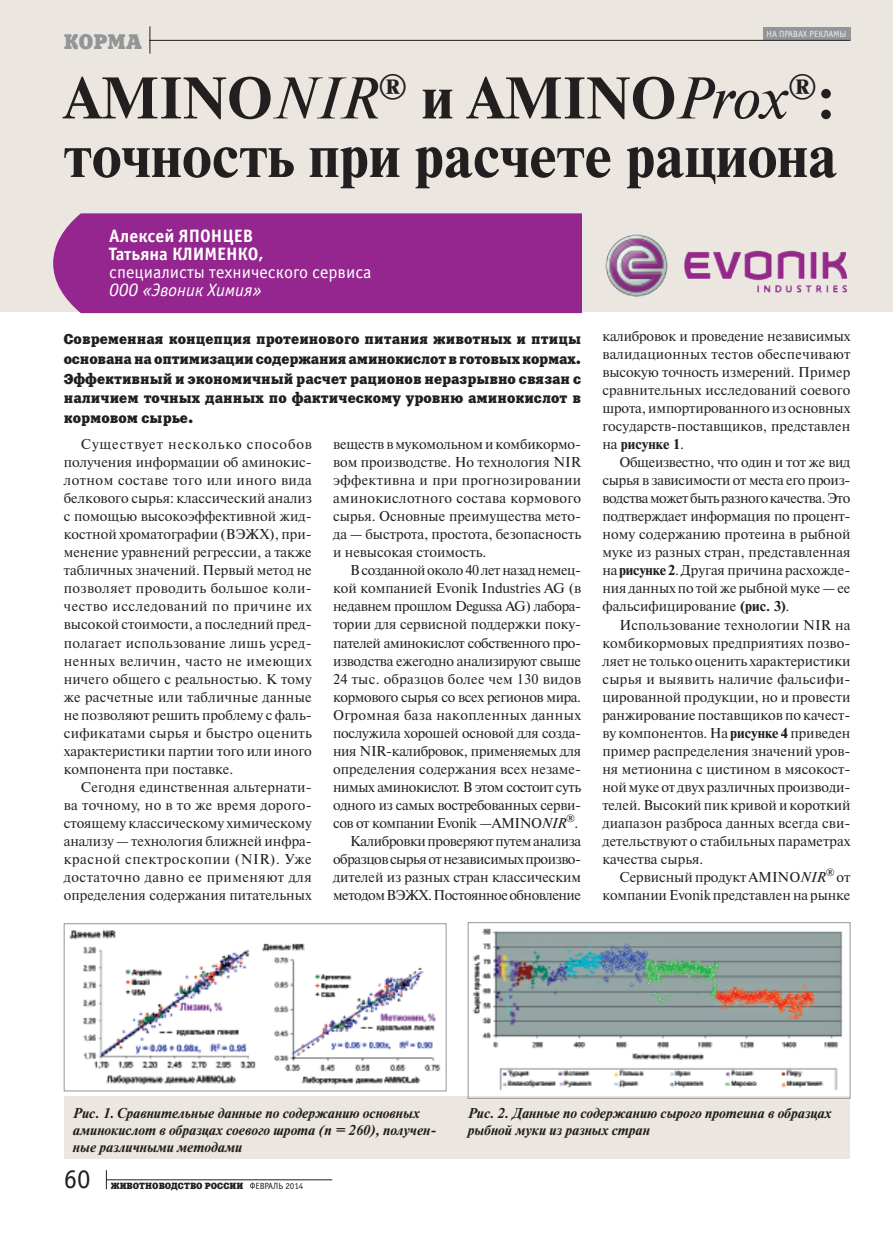
<style>
.page{position:relative;width:893px;height:1234px;background:#fff}
.page>*{position:absolute;margin:0;border:0;box-sizing:border-box;transform-origin:0 0}
.t1{font:700 60px "Newton C";color:#231f20}
.t2{font:700 58.5px "Newton C";color:#231f20}
.t3{font:27px "Officina Sans C";color:#231f20}
.t4{font:21px "Xenia C";letter-spacing:-.005em;color:#939598}
.t5{font:700 18px/18px "Officina Sans C";color:#fff}
.t6{font:18px "Officina Sans C";color:#fff}
.t7{font:italic 18px "Officina Sans C";color:#fff}
.t8{font:14.25px/18px "Newton C";letter-spacing:-.01em;color:#231f20;text-align:justify}
.t9{font:14.25px/19.5px "Xenia C";color:#231f20;text-align:justify}
.t10{font:italic 700 14.25px/17.2px "Newton C";color:#231f20}
.t11{font:9px "Xenia C";color:#231f20}
.t12{font:9px "Officina Sans C";color:#eeeeef}
.s1{font-weight:400;font-style:italic}
.s2{font-size:60px}
.s3{font-style:italic}
.s4{font-weight:700}
.s5{font-family:"Officina Sans C"}
</style>
<div class="page">
<hr style="left:107px;top:1179px;width:225px;height:1px;background:#231f20">
<svg style="left:106px;top:1170px;width:1px;height:18px"></svg>
<div style="left:64px;top:1095px;width:786px;height:62px;background:#ebe6df"></div>
<div style="left:0;top:0;width:893px;height:311px;background:#ebe6df"></div>
<div style="left:53px;top:213px;width:528px;height:100px;background:#95268f"></div>
<div style="left:763px;top:27px;width:87px;height:13px;background:#939598"></div>
<img style="left:69px;top:930px;width:372px;height:155px">
<div style="left:64px;top:923px;width:382px;height:168px;border:1px solid #939598"></div>
<img style="left:473px;top:928px;width:370px;height:163px">
<div style="left:468px;top:922px;width:382px;height:176px;border:1px solid #939598"></div>
<img style="left:608px;top:234px;width:59px;height:62px">
<hr style="left:150px;top:40px;width:700px;height:1px;background:#231f20">
<svg style="left:150px;top:26px;width:1px;height:28px"></svg>
<h3 class="t4" style="left:64px;top:32px;width:80px">КОРМА</h3>
<p class="t12" style="left:767px;top:31px;width:81px">НА ПРАВАХ РЕКЛАМЫ</p>
<h2 class="t2" style="left:64px;top:76px;width:772px">AMINO<span class="s1">NIR</span><sup>®</sup> <span class="s2">и</span> AMINO<span class="s1">Prox</span><sup>®</sup><span class="s2">:</span></h2>
<h1 class="t1" style="left:64px;top:134px;width:775px">точность при расчете рациона</h1>
<p class="t5" style="left:109px;top:228px;width:156px">Алексей ЯПОНЦЕВ<br>Татьяна КЛИМЕНКО,</p>
<p class="t6" style="left:109px;top:265px;width:264px">специалисты технического сервиса</p>
<p class="t7" style="left:109px;top:283px;width:154px">ООО «Эвоник Химия»</p>
<p class="t9" style="left:64px;top:330px;width:519px">Современная концепция протеинового питания животных и птицы основана на оптимизации содержания аминокислот в готовых кормах.<br>Эффективный и экономичный расчет рационов неразрывно связан с наличием точных данных по фактическому уровню аминокислот в кормовом сырье.</p>
<p class="t8" style="left:64px;top:436px;width:250px;text-indent:17px">Существует несколько способов получения информации об аминокис&shy;лотном составе того или иного вида белкового сырья: классический анализ с помощью высокоэффективной жид&shy;костной хроматографии (ВЭЖХ), при&shy;менение уравнений регрессии, а также табличных значений. Первый метод не позволяет проводить большое коли&shy;чество исследований по причине их высокой стоимости, а последний пред&shy;полагает использование лишь усред&shy;ненных величин, часто не имеющих ничего общего с реальностью. К тому же расчетные или табличные данные не позволяют решить проблему с фаль&shy;сификатами сырья и быстро оценить характеристики партии того или иного компонента при поставке.</p>
<p class="t8" style="left:64px;top:778px;width:250px;text-indent:17px">Сегодня единственная альтернати&shy;ва точному, но в то же время дорого&shy;стоящему классическому химическому анализу — технология ближней инфра&shy;красной спектроскопии (NIR). Уже достаточно давно ее применяют для определения содержания питательных</p>
<p class="t8" style="left:333px;top:436px;width:250px">веществ в мукомольном и комбикормо&shy;вом производстве. Но технология NIR эффективна и при прогнозировании аминокислотного состава кормового сырья. Основные преимущества мето&shy;да — быстрота, простота, безопасность и невысокая стоимость.</p>
<p class="t8" style="left:333px;top:562px;width:250px;text-align:right">В созданной около 40 лет назад немец&shy;кой компанией Evonik Industries AG (в недавнем прошлом Degussa AG) лабора&shy;тории для сервисной поддержки поку&shy;пателей аминокислот собственного про&shy;изводства ежегодно анализируют свыше 24 тыс. образцов более чем 130 видов кормового сырья со всех регионов мира.<br>Огромная база накопленных данных по служила хорошей основой для созда&shy;ния NIR-калибровок, применяемых для определения содержания всех незаме&shy;нимых аминокислот. В этом состоит суть одного из самых востребованных серви&shy;сов от компании Evonik —AMINO<span class="s3">NIR</span><sup>®</sup>.<br>Калибровки проверяют путем анализа образцов сырья от независимых произво&shy;дителей из разных стран классическим методом ВЭЖХ. Постоянное обновление</p>
<p class="t8" style="left:602px;top:328px;width:250px">калибровок и проведение независимых валидационных тестов обеспечивают высокую точность измерений. Пример сравнительных исследований соевого шрота, импортированного из основных государств-поставщиков, представлен на <span class="s4">рисунке 1</span>.</p>
<p class="t8" style="left:602px;top:454px;width:250px;text-indent:17px">Общеизвестно, что один и тот же вид сырья в зависимости от места его произ&shy;водства может быть разного качества. Это подтверждает информация по процент&shy;ному содержанию протеина в рыбной муке из разных стран, представленная на <span class="s4">рисунке 2</span>. Другая причина расхожде&shy;ния данных по той же рыбной муке — ее фальсифицирование <span class="s4">(рис. 3)</span>.</p>
<p class="t8" style="left:602px;top:616px;width:250px;text-indent:17px">Использование технологии NIR на комбикормовых предприятиях позво&shy;ляет не только оценить характеристики сырья и выявить наличие фальсифи&shy;цированной продукции, но и провести ранжирование поставщиков по качест&shy;ву компонентов. На <span class="s4">рисунке 4</span> приведен пример распределения значений уров&shy;ня метионина с цистином в мясокост&shy;ной муке от двух различных производи&shy;телей. Высокий пик кривой и короткий диапазон разброса данных всегда сви&shy;детельствуют о стабильных параметрах качества сырья.</p>
<p class="t8" style="left:602px;top:868px;width:250px;text-align:right">Сервисный продукт AMINO<span class="s3">NIR</span><sup>®</sup> от компании Evonik представлен на рынке</p>
<p class="t10" style="left:73px;top:1105px;width:365px">Рис. 1. Сравнительные данные по содержанию основных аминокислот в образцах соевого шрота (n = 260), получен&shy;ные различными методами</p>
<p class="t10" style="left:468px;top:1105px;width:365px">Рис. 2. Данные по содержанию сырого протеина в образцах рыбной муки из разных стран</p>
<h3 class="t3" style="left:64px;top:1168px;width:28px">60</h3>
<p class="t11" style="left:111px;top:1181px;width:194px">ЖИВОТНОВОДСТВО РОССИИ <span class="s5">ФЕВРАЛЬ 2014</span></p>
</div>
